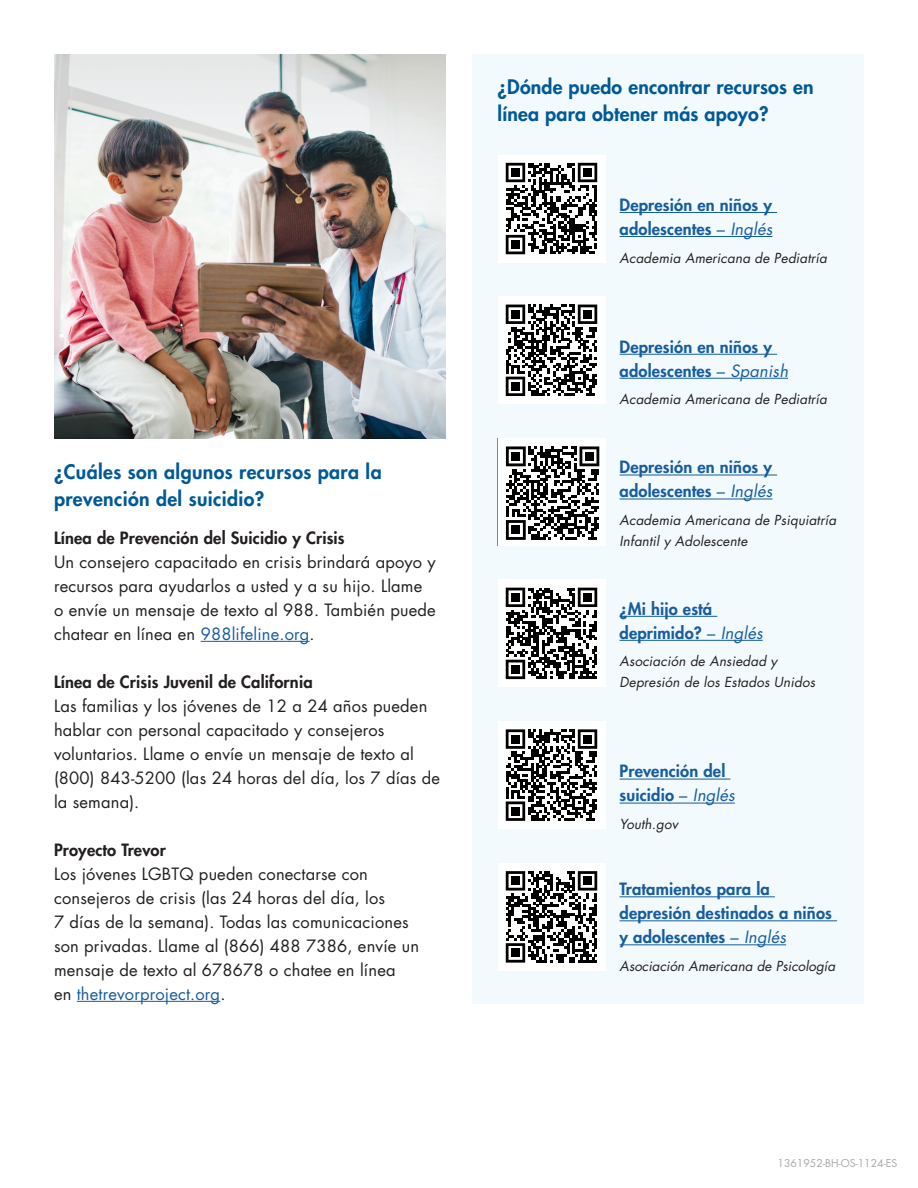
<style>
.page{position:relative;width:918px;height:1188px;background:#fff}
.page>*{position:absolute;margin:0;border:0;box-sizing:border-box;transform-origin:0 0}
.t1{font:800 19.5px/27px "Futura Std";letter-spacing:.01em;color:#005a97}
.t2{font:16.5px/24px "Futura Std";letter-spacing:.01em;color:#231f20}
.t3{font:800 16.5px/24px "Futura Std";letter-spacing:.01em;color:#175d9e}
.t4{font:800 16.5px "Futura Std";letter-spacing:.01em;color:#231f20}
.t5{font:italic 13.5px/21px "Futura Std";letter-spacing:.01em;color:#231f20}
.t6{font:10.5px "Futura Std";color:#a8a9ad}
.s1{color:#175d9e}
.s2{font-weight:400}
.s3{font-weight:400;font-style:italic}
</style>
<div class="page">
<hr style="left:201px;top:641px;width:109px;height:1px;background:#175d9e">
<hr style="left:77px;top:1001px;width:143px;height:1px;background:#175d9e">
<img style="left:54px;top:54px;width:392px;height:385px">
<div style="left:472px;top:54px;width:392px;height:950px;background:#f2fafd"></div>
<hr style="left:620px;top:212px;width:157px;height:1px;background:#175d9e">
<hr style="left:620px;top:236px;width:152px;height:1px;background:#175d9e">
<hr style="left:620px;top:354px;width:157px;height:1px;background:#175d9e">
<hr style="left:620px;top:378px;width:168px;height:1px;background:#175d9e">
<hr style="left:620px;top:475px;width:157px;height:1px;background:#175d9e">
<hr style="left:620px;top:499px;width:152px;height:1px;background:#175d9e">
<hr style="left:620px;top:616px;width:97px;height:1px;background:#175d9e">
<hr style="left:620px;top:640px;width:143px;height:1px;background:#175d9e">
<hr style="left:620px;top:779px;width:110px;height:1px;background:#175d9e">
<hr style="left:620px;top:803px;width:115px;height:1px;background:#175d9e">
<hr style="left:620px;top:896px;width:155px;height:1px;background:#175d9e">
<hr style="left:620px;top:920px;width:217px;height:1px;background:#175d9e">
<hr style="left:620px;top:944px;width:166px;height:1px;background:#175d9e">
<div style="left:498px;top:155px;width:107px;height:107px;background:#fff"></div>
<svg style="left:506px;top:163px;width:91px;height:91px"></svg>
<div style="left:498px;top:296px;width:107px;height:108px;background:#fff"></div>
<svg style="left:506px;top:305px;width:91px;height:91px"></svg>
<div style="left:498px;top:438px;width:108px;height:108px;background:#fff"></div>
<svg style="left:506px;top:446px;width:93px;height:94px"></svg>
<div style="left:498px;top:579px;width:107px;height:108px;background:#fff"></div>
<svg style="left:506px;top:588px;width:91px;height:91px"></svg>
<div style="left:498px;top:721px;width:107px;height:108px;background:#fff"></div>
<svg style="left:506px;top:729px;width:91px;height:92px"></svg>
<div style="left:498px;top:863px;width:107px;height:108px;background:#fff"></div>
<svg style="left:506px;top:871px;width:91px;height:92px"></svg>
<p class="t1" style="left:54px;top:459px;width:329px">¿Cuáles son algunos recursos para la prevención del suicidio?</p>
<p class="t4" style="left:54px;top:527px;width:292px">Línea de Prevención del Suicidio y Crisis</p>
<p class="t2" style="left:54px;top:550px;width:383px">Un consejero capacitado en crisis brindará apoyo y recursos para ayudarlos a usted y a su hijo. Llame<br>o envíe un mensaje de texto al 988. También puede chatear en línea en <span class="s1">988lifeline.org</span>.</p>
<p class="t4" style="left:54px;top:671px;width:260px">Línea de Crisis Juvenil de California</p>
<p class="t2" style="left:54px;top:694px;width:388px">Las familias y los jóvenes de 12 a 24 años pueden hablar con personal capacitado y consejeros voluntarios. Llame o envíe un mensaje de texto al (800) 843-5200 (las 24 horas del día, los 7 días de la semana).</p>
<p class="t4" style="left:54px;top:839px;width:113px">Proyecto Trevor</p>
<p class="t2" style="left:54px;top:862px;width:367px">Los jóvenes LGBTQ pueden conectarse con consejeros de crisis (las 24 horas del día, los<br>7 días de la semana). Todas las comunicaciones son privadas. Llame al (866) 488 7386, envíe un mensaje de texto al 678678 o chatee en línea<br>en <span class="s1">thetrevorproject.org</span>.</p>
<p class="t1" style="left:498px;top:73px;width:318px">¿Dónde puedo encontrar recursos en línea para obtener más apoyo?</p>
<p class="t3" style="left:620px;top:193px;width:154px">Depresión en niños y adolescentes <span class="s2">–</span> <span class="s3">Inglés</span></p>
<p class="t5" style="left:620px;top:247px;width:209px">Academia Americana de Pediatría</p>
<p class="t3" style="left:620px;top:335px;width:170px">Depresión en niños y adolescentes <span class="s2">–</span> <span class="s3">Spanish</span></p>
<p class="t5" style="left:620px;top:389px;width:209px">Academia Americana de Pediatría</p>
<p class="t3" style="left:620px;top:455px;width:154px">Depresión en niños y adolescentes <span class="s2">–</span> <span class="s3">Inglés</span></p>
<p class="t5" style="left:620px;top:510px;width:218px">Academia Americana de Psiquiatría<br>Infantil y Adolescente</p>
<p class="t3" style="left:620px;top:597px;width:145px">¿Mi hijo está deprimido? <span class="s2">–</span> <span class="s3">Inglés</span></p>
<p class="t5" style="left:620px;top:651px;width:197px">Asociación de Ansiedad y<br>Depresión de los Estados Unidos</p>
<p class="t3" style="left:620px;top:759px;width:117px">Prevención del suicidio <span class="s2">–</span> <span class="s3">Inglés</span></p>
<p class="t5" style="left:620px;top:814px;width:60px">Youth.gov</p>
<p class="t3" style="left:620px;top:877px;width:214px">Tratamientos para la depresión destinados a niños y adolescentes <span class="s2">–</span> <span class="s3">Inglés</span></p>
<p class="t5" style="left:620px;top:956px;width:217px">Asociación Americana de Psicología</p>
<p class="t6" style="left:778px;top:1157px;width:121px">1361952-BH-OS-1124-ES</p>
</div>
